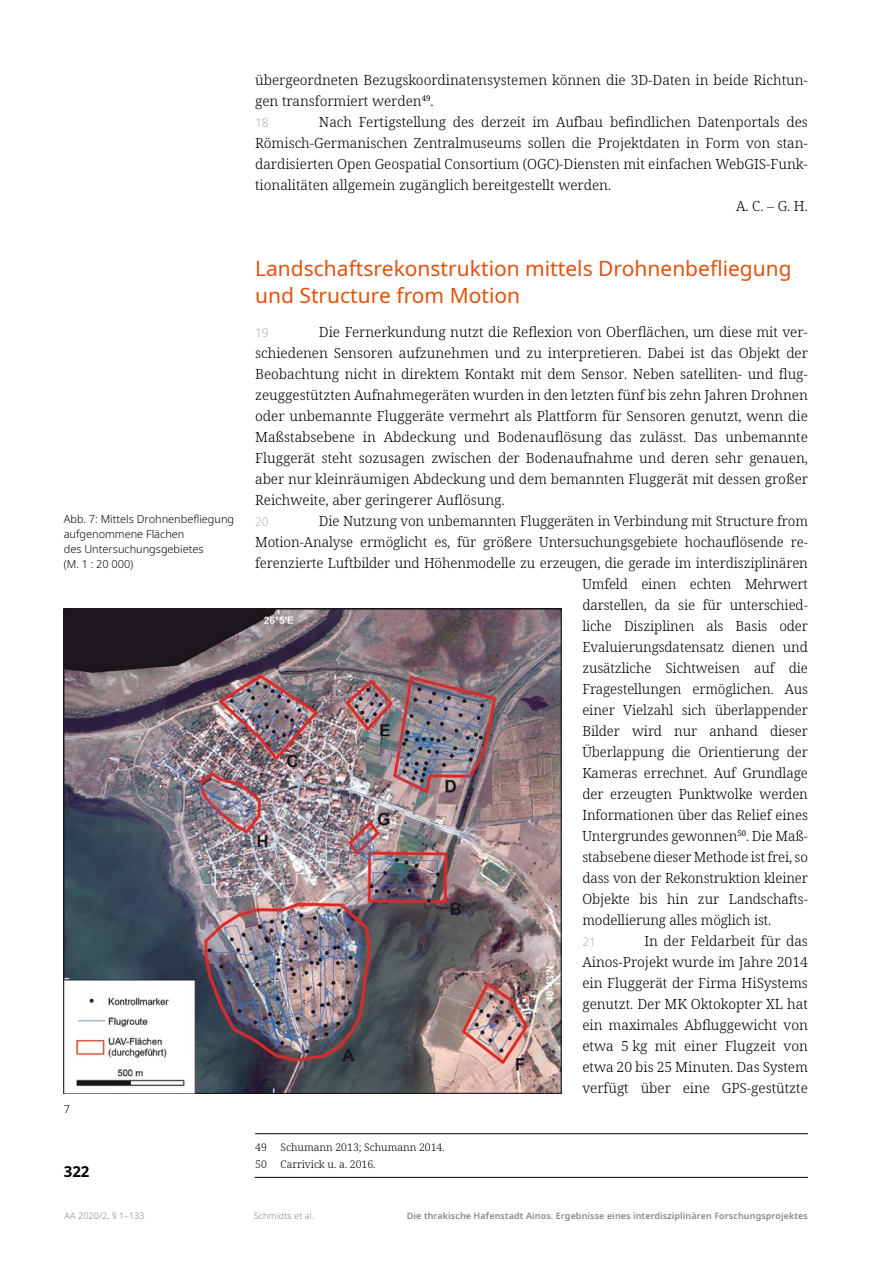
<style>
.page{position:relative;width:893px;height:1263px;background:#fff}
.page>*{position:absolute;margin:0;border:0;box-sizing:border-box;transform-origin:0 0}
.t1{font:21px/27px "Noto Sans";color:#e2510c}
.t2{font:700 15px "Noto Sans";color:#000}
.t3{font:300 13.95px/21px "Noto Serif";letter-spacing:-.005em;color:#000;text-align:justify}
.t4{font:300 12px "Noto Sans";color:#b4aea7}
.t5{font:300 10.95px/15px "Noto Sans";color:#000}
.t6{font:300 10.5px "Noto Serif";color:#000}
.t7{font:600 9px "Noto Sans";letter-spacing:.01em;color:#878787}
.t8{font:300 9px "Noto Sans";letter-spacing:.01em;color:#878787}
</style>
<div class="page">
<hr style="left:255px;top:1177px;width:553px;height:1px;background:#000">
<hr style="left:255px;top:1133px;width:553px;height:1px;background:#000">
<img style="left:64px;top:608px;width:497px;height:486px">
<p class="t5" style="left:64px;top:512px;width:172px">Abb. 7: Mittels Drohnenbefliegung aufgenommene Flächen<br>des Untersuchungsgebietes<br>(M. 1 : 20 000)</p>
<p class="t5" style="left:64px;top:1102px;width:8px">7</p>
<p class="t2" style="left:64px;top:1161px;width:27px">322</p>
<p class="t3" style="left:255px;top:70px;width:554px">übergeordneten Bezugskoordinatensystemen können die 3D-Daten in beide Richtun&shy;gen transformiert werden<sup>49</sup>.</p>
<p class="t4" style="left:255px;top:114px;width:15px">18</p>
<p class="t3" style="left:319px;top:112px;width:490px">Nach Fertigstellung des derzeit im Aufbau befindlichen Datenportals des</p>
<p class="t3" style="left:255px;top:133px;width:554px">Römisch-Germanischen Zentralmuseums sollen die Projektdaten in Form von stan-</p>
<p class="t3" style="left:255px;top:154px;width:554px">dardisierten Open Geospatial Consortium (OGC)-Diensten mit einfachen WebGIS-Funk-</p>
<p class="t3" style="left:255px;top:175px;width:358px">tionalitäten allgemein zugänglich bereitgestellt werden.</p>
<p class="t3" style="left:736px;top:196px;width:73px">A. C. – G. H.</p>
<h1 class="t1" style="left:255px;top:256px;width:538px">Landschaftsrekonstruktion mittels Drohnenbefliegung und Structure from Motion</h1>
<p class="t4" style="left:255px;top:324px;width:15px">19</p>
<p class="t3" style="left:255px;top:322px;width:554px;text-indent:64px">Die Fernerkundung nutzt die Reflexion von Oberflächen, um diese mit ver&shy;schiedenen Sensoren aufzunehmen und zu interpretieren. Dabei ist das Objekt der Beobachtung nicht in direktem Kontakt mit dem Sensor. Neben satelliten- und flug&shy;zeuggestützten Aufnahmegeräten wurden in den letzten fünf bis zehn Jahren Drohnen oder unbemannte Fluggeräte vermehrt als Plattform für Sensoren genutzt, wenn die Maßstabsebene in Abdeckung und Bodenauflösung das zulässt. Das unbemannte Fluggerät steht sozusagen zwischen der Bodenaufnahme und deren sehr genauen, aber nur kleinräumigen Abdeckung und dem bemannten Fluggerät mit dessen großer Reichweite, aber geringerer Auflösung.</p>
<p class="t4" style="left:255px;top:513px;width:15px">20</p>
<p class="t3" style="left:319px;top:511px;width:490px">Die Nutzung von unbemannten Fluggeräten in Verbindung mit Structure from</p>
<p class="t3" style="left:255px;top:532px;width:554px">Motion-Analyse ermöglicht es, für größere Untersuchungsgebiete hochauflösende re-</p>
<p class="t3" style="left:255px;top:553px;width:554px">ferenzierte Luftbilder und Höhenmodelle zu erzeugen, die gerade im interdisziplinären</p>
<p class="t3" style="left:582px;top:574px;width:227px">Umfeld einen echten Mehrwert</p>
<p class="t3" style="left:582px;top:595px;width:227px">darstellen, da sie für unterschied-</p>
<p class="t3" style="left:582px;top:616px;width:227px">liche Disziplinen als Basis oder</p>
<p class="t3" style="left:582px;top:637px;width:227px">Evaluierungsdatensatz dienen und</p>
<p class="t3" style="left:582px;top:658px;width:227px">zusätzliche Sichtweisen auf die</p>
<p class="t3" style="left:582px;top:679px;width:227px">Fragestellungen ermöglichen. Aus</p>
<p class="t3" style="left:582px;top:700px;width:227px">einer Vielzahl sich überlappender</p>
<p class="t3" style="left:582px;top:721px;width:227px">Bilder wird nur anhand dieser</p>
<p class="t3" style="left:582px;top:742px;width:227px">Überlappung die Orientierung der</p>
<p class="t3" style="left:582px;top:763px;width:227px">Kameras errechnet. Auf Grundlage</p>
<p class="t3" style="left:582px;top:784px;width:227px">der erzeugten Punktwolke werden</p>
<p class="t3" style="left:582px;top:805px;width:227px">Informationen über das Relief eines</p>
<p class="t3" style="left:582px;top:826px;width:227px">Untergrundes gewonnen<sup>50</sup>. Die Maß-</p>
<p class="t3" style="left:582px;top:847px;width:227px">stabsebene dieser Methode ist frei, so</p>
<p class="t3" style="left:582px;top:868px;width:227px">dass von der Rekonstruktion kleiner</p>
<p class="t3" style="left:582px;top:889px;width:227px">Objekte bis hin zur Landschafts-</p>
<p class="t3" style="left:582px;top:910px;width:191px">modellierung alles möglich ist.</p>
<p class="t4" style="left:582px;top:933px;width:15px">21</p>
<p class="t3" style="left:582px;top:931px;width:227px;text-indent:62px">In der Feldarbeit für das Ainos-Projekt wurde im Jahre 2014 ein Fluggerät der Firma HiSystems genutzt. Der MK Oktokopter XL hat ein maximales Abfluggewicht von etwa 5 kg mit einer Flugzeit von etwa 20 bis 25 Minuten. Das System verfügt über eine GPS-gestützte</p>
<p class="t6" style="left:255px;top:1140px;width:13px">49</p>
<p class="t6" style="left:281px;top:1140px;width:166px">Schumann 2013; Schumann 2014.</p>
<p class="t6" style="left:255px;top:1157px;width:13px">50</p>
<p class="t6" style="left:281px;top:1157px;width:96px">Carrivick u. a. 2016.</p>
<p class="t8" style="left:65px;top:1209px;width:82px">AA 2020/2, § 1–133</p>
<p class="t8" style="left:254px;top:1209px;width:62px">Schmidts et al.</p>
<p class="t7" style="left:407px;top:1209px;width:403px">Die thrakische Hafenstadt Ainos. Ergebnisse eines interdisziplinären Forschungsprojektes</p>
</div>
